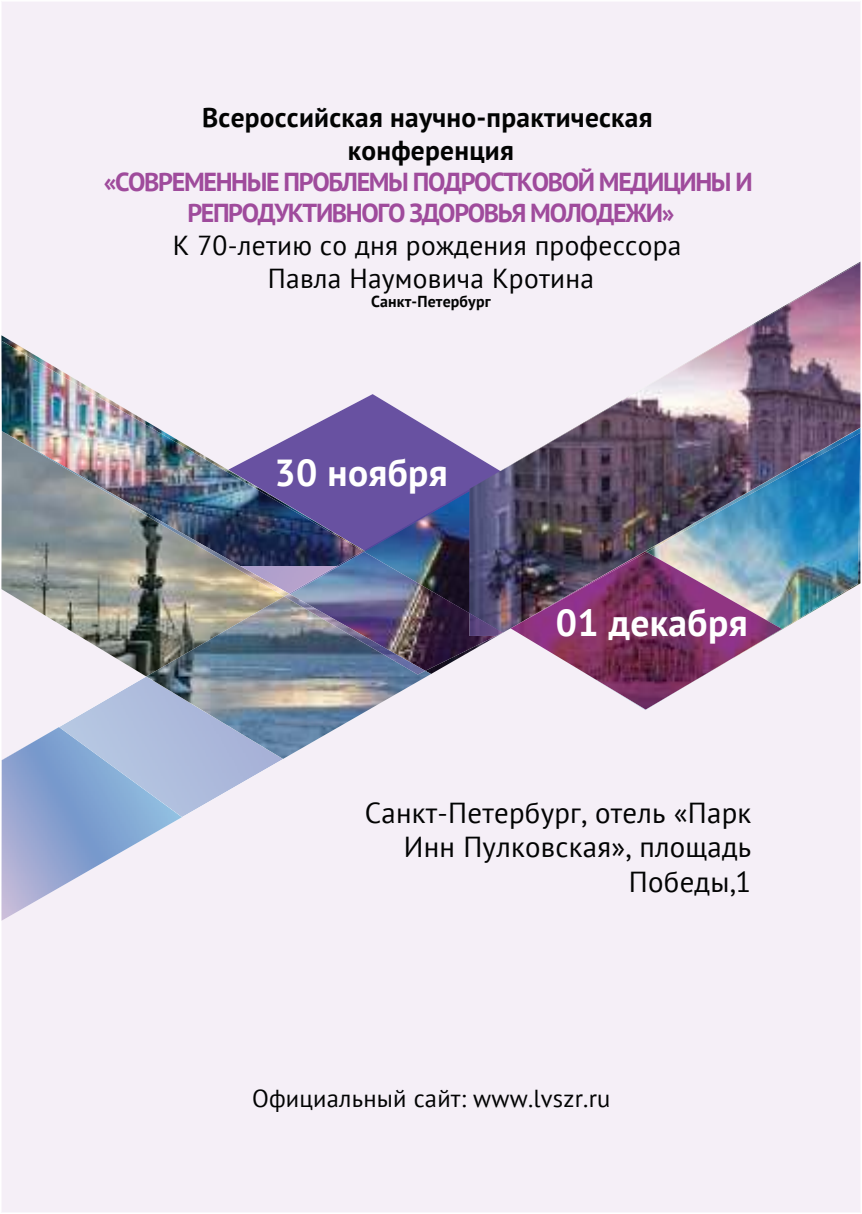
<style>
.page{position:relative;width:862px;height:1214px;background:#fff}
.page>*{position:absolute;margin:0;border:0;box-sizing:border-box;transform-origin:0 0}
.t1{font:700 37.6px "PT Sans";letter-spacing:.01em;color:#fff}
.t2{font:28.8px/34.6px "PT Sans";letter-spacing:.01em;color:#020303;text-align:right}
.t3{font:27.4px/32.8px "PT Sans";letter-spacing:.01em;color:#020303;text-align:center}
.t4{font:700 27.4px/32.8px "PT Sans";letter-spacing:.01em;color:#020303;text-align:center}
.t5{font:700 26px/31.2px "PT Sans";letter-spacing:-.05em;color:#9f4b9c;text-align:center}
.t6{font:24.6px "PT Sans";letter-spacing:.01em;color:#020303}
.t7{font:700 15.8px "PT Sans";letter-spacing:.01em;color:#020303}
</style>
<div class="page">
<div style="left:1px;top:2px;width:860px;height:1210px;background:#f5eff7"></div>
<svg style="left:364px;top:394px;width:105px;height:50px;fill:#f5eff7"></svg>
<div style="left:1px;top:335px;width:363px;height:109px;background:#f5eff7"></div>
<img style="left:1px;top:566px;width:50px;height:110px">
<div style="left:833px;top:636px;width:27px;height:73px;background:#f5eff7"></div>
<img style="left:860px;top:262px;width:1px;height:165px">
<img style="left:51px;top:444px;width:782px;height:448px">
<img style="left:363px;top:464px;width:433px;height:291px">
<img style="left:469px;top:262px;width:391px;height:374px">
<img style="left:146px;top:596px;width:285px;height:162px">
<img style="left:1px;top:759px;width:1px;height:161px">
<img style="left:2px;top:727px;width:180px;height:193px">
<img style="left:1px;top:341px;width:362px;height:225px">
<img style="left:2px;top:431px;width:287px;height:165px">
<img style="left:289px;top:566px;width:1px;height:27px">
<img style="left:290px;top:551px;width:206px;height:119px">
<img style="left:469px;top:613px;width:34px;height:23px">
<img style="left:284px;top:593px;width:141px;height:81px">
<img style="left:511px;top:552px;width:271px;height:157px">
<img style="left:510px;top:611px;width:31px;height:17px">
<svg style="left:510px;top:625px;width:7px;height:4px"></svg>
<p class="t4" style="left:202px;top:100px;width:452px">Всероссийская научно-практическая конференция</p>
<p class="t5" style="left:104px;top:166px;width:650px">«СОВРЕМЕННЫЕ ПРОБЛЕМЫ ПОДРОСТКОВОЙ МЕДИЦИНЫ И<br>РЕПРОДУКТИВНОГО ЗДОРОВЬЯ МОЛОДЕЖИ»</p>
<p class="t3" style="left:173px;top:228px;width:510px">К 70-летию со дня рождения профессора<br>Павла Наумовича Кротина</p>
<p class="t7" style="left:371px;top:291px;width:121px">Санкт-Петербург</p>
<h1 class="t1" style="left:274px;top:447px;width:175px">30 ноября</h1>
<h1 class="t1" style="left:556px;top:597px;width:193px">01 декабря</h1>
<p class="t2" style="left:365px;top:794px;width:388px">Санкт-Петербург, отель «Парк<br>Инн Пулковская», площадь<br>Победы,1</p>
<p class="t6" style="left:252px;top:1082px;width:360px">Официальный сайт: www.lvszr.ru</p>
</div>
